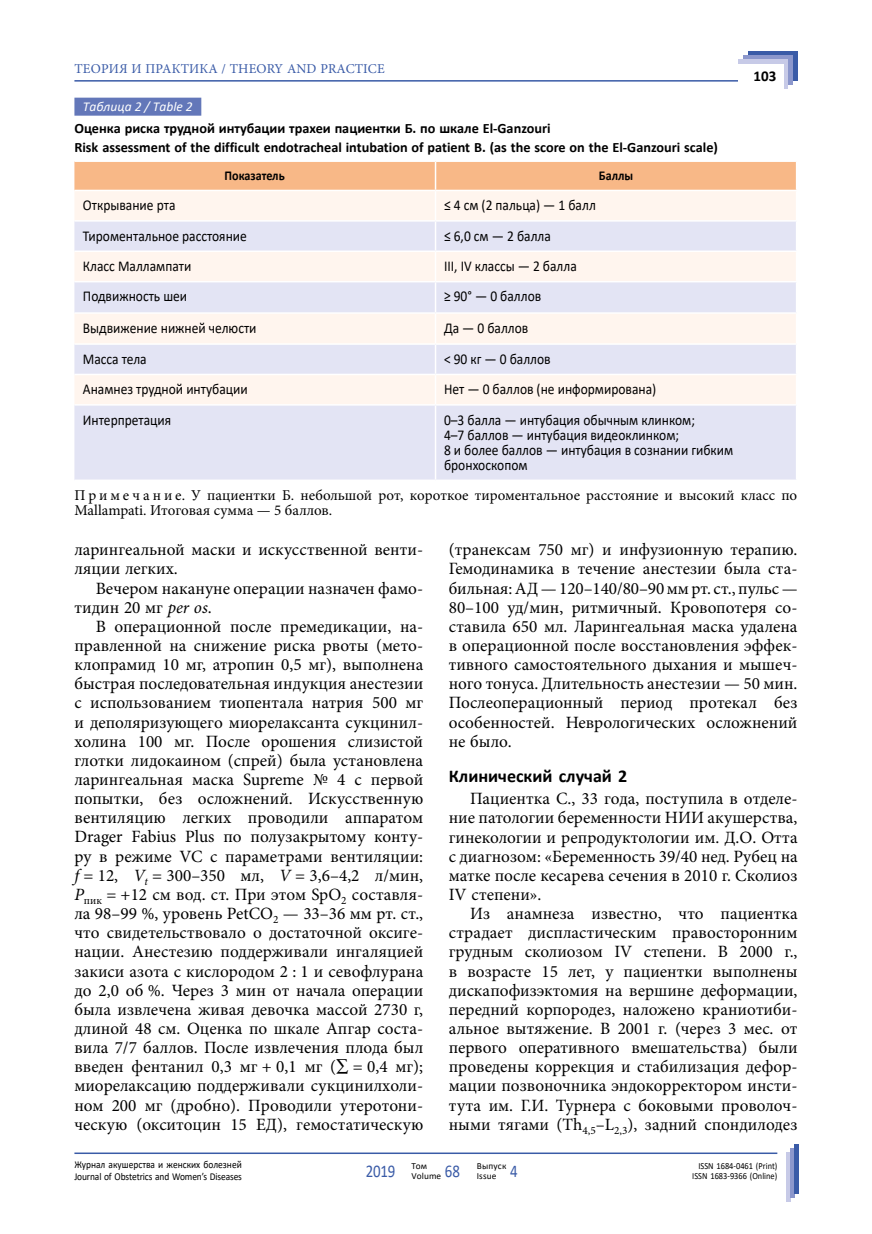
<style>
.page{position:relative;width:872px;height:1234px;background:#fff}
.page>*{position:absolute;margin:0;border:0;box-sizing:border-box;transform-origin:0 0}
.t1{font:700 18px "Calibri";color:#000}
.t2{font:17.25px/19.2px "Minion Pro";color:#000;text-align:justify}
.t3{font:15px/15px "Calibri";color:#000;scale:.9 1}
.t4{font:15px/15px "Minion Pro";color:#000}
.t5{font:700 15px "Calibri";color:#000}
.t6{font:700 14.25px/18.5px "Calibri";color:#000}
.t7{font:13.5px "Minion Pro";letter-spacing:.01em;color:#3a5ba7}
.t8{font:italic 13.5px "Calibri";color:#fff}
.t9{font:700 13.5px "Calibri";color:#000;scale:.9 1}
.t10{font:10.5px/11.2px "Calibri";letter-spacing:-.01em;color:#000;scale:.9 1}
.t11{font:9.3px/10.5px "Calibri";color:#000;text-align:right;scale:.9 1}
.t12{font:9.3px/10.5px "Calibri";color:#000}
.s1{font-style:italic}
</style>
<div class="page">
<hr style="left:74px;top:1152px;width:703px;height:1px;background:#3a5ba7">
<hr style="left:786px;top:1151px;width:4px;height:50px;background:#c7cae7">
<hr style="left:790px;top:1147px;width:4px;height:50px;background:#8c97cc">
<hr style="left:794px;top:1143px;width:4px;height:50px;background:#3a5ba7">
<div style="left:748px;top:51px;width:49px;height:30px;background:#3a5ba7"></div>
<div style="left:743px;top:55px;width:50px;height:30px;background:#8c97cc"></div>
<div style="left:738px;top:59px;width:50px;height:30px;background:#c7cae7"></div>
<div style="left:733px;top:64px;width:50px;height:30px;background:#fff"></div>
<hr style="left:74px;top:80px;width:664px;height:2px;background:#3a5ba7">
<div style="left:74px;top:98px;width:127px;height:18px;background:#6377b9"></div>
<svg style="left:74px;top:282px;width:722px;height:197px;background:#ebe9f2"></svg>
<hr style="left:435px;top:282px;width:1px;height:30px;background:#fff">
<hr style="left:74px;top:312px;width:361px;height:2px;background:#fff">
<hr style="left:435px;top:312px;width:362px;height:2px;background:#fff">
<hr style="left:74px;top:343px;width:361px;height:2px;background:#fff">
<hr style="left:435px;top:343px;width:362px;height:2px;background:#fff">
<hr style="left:74px;top:373px;width:361px;height:2px;background:#fff">
<hr style="left:435px;top:373px;width:362px;height:2px;background:#fff">
<svg style="left:435px;top:314px;width:1px;height:90px"></svg>
<hr style="left:74px;top:404px;width:361px;height:1px;background:#fff">
<hr style="left:435px;top:404px;width:362px;height:1px;background:#fff">
<hr style="left:435px;top:405px;width:1px;height:74px;background:#fff">
<svg style="left:74px;top:161px;width:723px;height:120px;background:#f6e3d8"></svg>
<hr style="left:74px;top:190px;width:361px;height:1px;background:#fff">
<hr style="left:435px;top:190px;width:362px;height:1px;background:#fff">
<p class="t7" style="left:74px;top:60px;width:312px">Теория и практика / THEORY AND PRACTICE</p>
<p class="t5" style="left:753px;top:66px;width:24px">103</p>
<p class="t8" style="left:83px;top:97px;width:111px">Таблица 2 / Table 2</p>
<p class="t6" style="left:74px;top:119px;width:645px">Оценка риска трудной интубации трахеи пациентки Б. по шкале El-Ganzouri<br>Risk assessment of the difficult endotracheal intubation of patient B. (as the score on the El-Ganzouri scale)</p>
<p class="t9" style="left:224px;top:166px;width:68px">Показатель</p>
<p class="t9" style="left:599px;top:166px;width:39px">Баллы</p>
<p class="t3" style="left:83px;top:197px;width:104px">Открывание рта</p>
<p class="t3" style="left:444px;top:197px;width:170px">≤ 4 см (2 пальца) — 1 балл</p>
<p class="t3" style="left:83px;top:228px;width:184px">Тироментальное расстояние</p>
<p class="t3" style="left:444px;top:228px;width:120px">≤ 6,0 см — 2 балла</p>
<p class="t3" style="left:83px;top:258px;width:122px">Класс Маллампати</p>
<p class="t3" style="left:444px;top:258px;width:149px">III, IV классы — 2 балла</p>
<p class="t3" style="left:83px;top:288px;width:117px">Подвижность шеи</p>
<p class="t3" style="left:444px;top:288px;width:110px">≥ 90° — 0 баллов</p>
<p class="t3" style="left:83px;top:320px;width:194px">Выдвижение нижней челюсти</p>
<p class="t3" style="left:444px;top:320px;width:95px">Да — 0 баллов</p>
<p class="t3" style="left:83px;top:351px;width:72px">Масса тела</p>
<p class="t3" style="left:444px;top:351px;width:120px">&lt; 90 кг — 0 баллов</p>
<p class="t3" style="left:83px;top:381px;width:185px">Анамнез трудной интубации</p>
<p class="t3" style="left:444px;top:381px;width:237px">Нет — 0 баллов (не информирована)</p>
<p class="t3" style="left:83px;top:411px;width:100px">Интерпретация</p>
<p class="t3" style="left:444px;top:411px;width:323px">0–3 балла — интубация обычным клинком;<br>4–7 баллов — интубация видеоклинком;<br>8 и более баллов — интубация в сознании гибким бронхоскопом</p>
<p class="t4" style="left:74px;top:488px;width:724px">П р и м е ч а н и е. У пациентки Б. небольшой рот, короткое тироментальное расстояние и высокий класс по<br>Mallampati. Итоговая сумма — 5 баллов.</p>
<p class="t2" style="left:74px;top:540px;width:350px">ларингеальной маски и искусственной венти&shy;ляции легких.</p>
<p class="t2" style="left:74px;top:578px;width:350px;text-indent:21px">Вечером накануне операции назначен фамо&shy;тидин 20 мг <span class="s1">per os</span>.</p>
<p class="t2" style="left:74px;top:616px;width:350px;text-indent:21px">В операционной после премедикации, на&shy;правленной на снижение риска рвоты (мето&shy;клопрамид 10 мг, атропин 0,5 мг), выполнена быстрая последовательная индукция анестезии с использованием тиопентала натрия 500 мг и деполяризующего миорелаксанта сукцинил&shy;холина 100 мг. После орошения слизистой глотки лидокаином (спрей) была установлена ларингеальная маска Supreme № 4 с первой попытки, без осложнений. Искусственную вентиляцию легких проводили аппаратом Drager Fabius Plus по полузакрытому конту&shy;ру в режиме VC с параметрами вентиляции: <span class="s1">f</span> = 12, <span class="s1">V</span><sub>t</sub> = 300–350 мл, <span class="s1">V</span> = 3,6–4,2 л/мин, <span class="s1">P</span><sub>пик</sub> = +12 см вод. ст. При этом SpO<sub>2</sub> составля&shy;ла 98–99 %, уровень PetCO<sub>2</sub> — 33–36 мм рт. ст., что свидетельствовало о достаточной оксиге&shy;нации. Анестезию поддерживали ингаляцией закиси азота с кислородом 2 : 1 и севофлурана до 2,0 об %. Через 3 мин от начала операции была извлечена живая девочка массой 2730 г, длиной 48 см. Оценка по шкале Апгар соста&shy;вила 7/7 баллов. После извлечения плода был введен фентанил 0,3 мг + 0,1 мг (∑ = 0,4 мг); миорелаксацию поддерживали сукцинилхоли&shy;ном 200 мг (дробно). Проводили утеротони&shy;ческую (окситоцин 15 ЕД), гемостатическую</p>
<p class="t2" style="left:449px;top:540px;width:350px">(транексам 750 мг) и инфузионную терапию.<br>Гемодинамика в течение анестезии была ста&shy;бильная: АД — 120–140/80–90 мм рт. ст., пульс — 80–100 уд/мин, ритмичный. Кровопотеря со&shy;ставила 650 мл. Ларингеальная маска удалена в операционной после восстановления эффек&shy;тивного самостоятельного дыхания и мышеч&shy;ного тонуса. Длительность анестезии — 50 мин.<br>Послеоперационный период протекал без особенностей. Неврологических осложнений не было.</p>
<p class="t1" style="left:449px;top:763px;width:180px">Клинический случай 2</p>
<p class="t2" style="left:449px;top:789px;width:350px;text-indent:21px">Пациентка С., 33 года, поступила в отделе&shy;ние патологии беременности НИИ акушерства, гинекологии и репродуктологии им. Д.О. Отта с диагнозом: «Беременность 39/40 нед. Рубец на матке после кесарева сечения в 2010 г. Сколиоз IV степени».</p>
<p class="t2" style="left:449px;top:903px;width:350px;text-indent:21px">Из анамнеза известно, что пациентка страдает диспластическим правосторонним грудным сколиозом IV степени. В 2000 г., в возрасте 15 лет, у пациентки выполнены дискапофизэктомия на вершине деформации, передний корпородез, наложено краниотиби&shy;альное вытяжение. В 2001 г. (через 3 мес. от первого оперативного вмешательства) были проведены коррекция и стабилизация дефор&shy;мации позвоночника эндокорректором инсти&shy;тута им. Г.И. Турнера с боковыми проволоч&shy;ными тягами (Th<sub>4,5</sub>–L<sub>2,3</sub>), задний спондилодез</p>
<p class="t10" style="left:74px;top:1158px;width:188px">Журнал акушерства и женских болезней<br>Journal of Obstetrics and Women’s Diseases</p>
<p class="t12" style="left:411px;top:1159px;width:17px">Том</p>
<p class="t12" style="left:366px;top:1159px;width:154px;text-indent:111px">Выпуск<br><sup>2019</sup> Volume <sup>68</sup> Issue <sup>4</sup></p>
<p class="t11" style="left:692px;top:1159px;width:96px">ISSN 1684-0461 (Print)<br>ISSN 1683-9366 (Online)</p>
</div>
